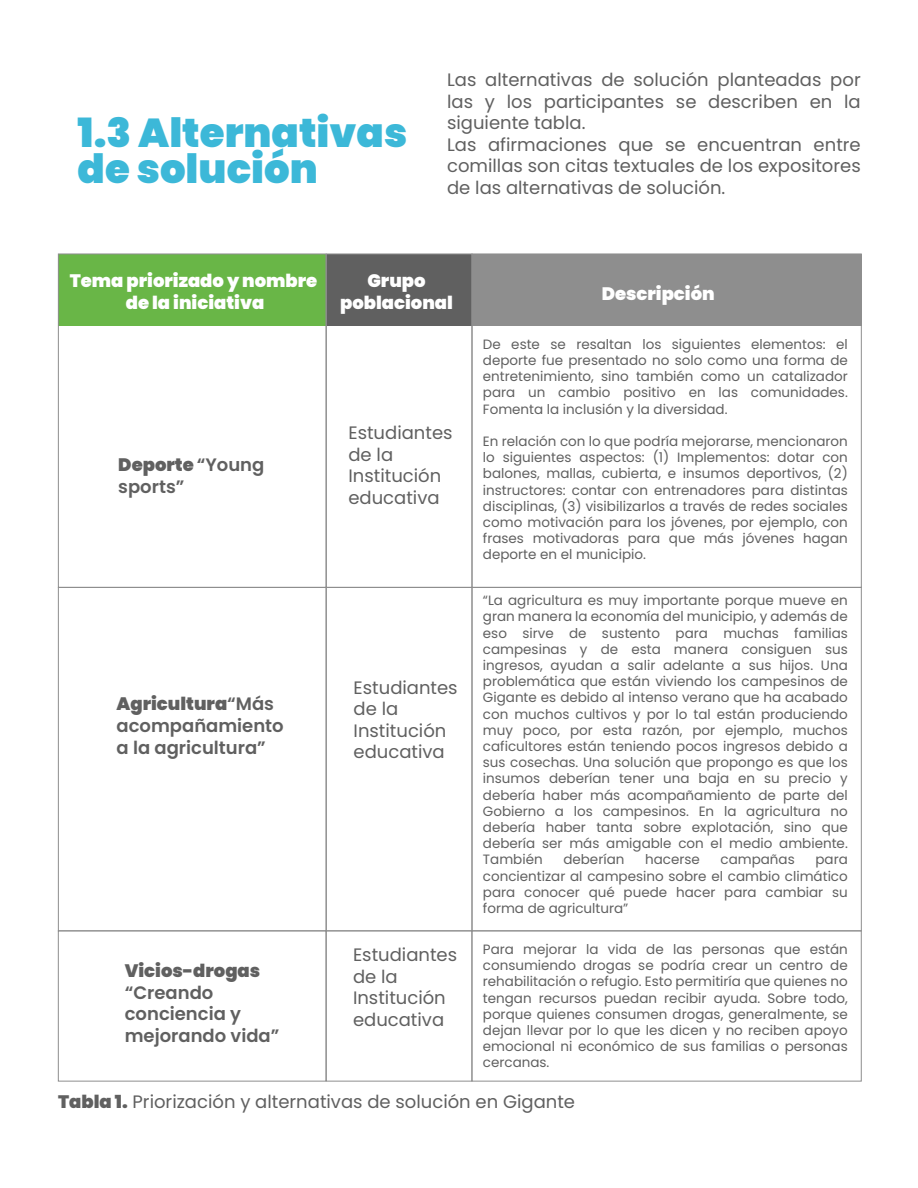
<style>
.page{position:relative;width:918px;height:1188px;background:#fff}
.page>*{position:absolute;margin:0;border:0;box-sizing:border-box;transform-origin:0 0}
.t1{font:900 40.35px/36.6px "Poppins";color:#3cb8d8}
.t2{font:18px/21.6px "Poppins";color:#606060}
.t3{font:600 18px/21.6px "Poppins";color:#606060}
.t4{font:900 18px/21.6px "Poppins";color:#fff;text-align:center}
.t5{font:900 18px "Poppins";color:#606060}
.t6{font:13.5px/16.2px "Poppins";color:#606060;text-align:justify}
.s1{font-weight:900}
</style>
<div class="page">
<div style="left:58px;top:930px;width:268px;height:152px;border:1px solid #8e8e8e"></div>
<div style="left:472px;top:930px;width:390px;height:152px;border:1px solid #8e8e8e"></div>
<div style="left:326px;top:930px;width:146px;height:152px;border:1px solid #8e8e8e"></div>
<div style="left:58px;top:254px;width:268px;height:72px;background:#69b647"></div>
<div style="left:326px;top:254px;width:146px;height:72px;background:#606060"></div>
<div style="left:472px;top:254px;width:389px;height:72px;background:#8e8e8e"></div>
<div style="left:58px;top:254px;width:268px;height:334px;border:1px solid #8e8e8e"></div>
<div style="left:326px;top:254px;width:146px;height:334px;border:1px solid #8e8e8e"></div>
<div style="left:58px;top:587px;width:268px;height:344px;border:1px solid #8e8e8e"></div>
<div style="left:472px;top:587px;width:390px;height:344px;border:1px solid #8e8e8e"></div>
<div style="left:326px;top:587px;width:146px;height:344px;border:1px solid #8e8e8e"></div>
<h1 class="t1" style="left:78px;top:116px;width:331px">1.3 Alternativas de solución</h1>
<h2 class="t2" style="left:447px;top:69px;width:415px">Las alternativas de solución planteadas por las y los participantes se describen en la siguiente tabla.<br>Las afirmaciones que se encuentran entre comillas son citas textuales de los expositores de las alternativas de solución.</h2>
<h2 class="t4" style="left:70px;top:271px;width:249px">Tema priorizado y nombre de la iniciativa</h2>
<h2 class="t4" style="left:340px;top:271px;width:114px">Grupo poblacional</h2>
<h2 class="t3" style="left:118px;top:455px;width:148px"><span class="s1">Deporte</span> “Young sports”</h2>
<h2 class="t2" style="left:348px;top:422px;width:106px">Estudiantes de la<br>Institución educativa</h2>
<h2 class="t3" style="left:117px;top:694px;width:169px"><span class="s1">Agricultura</span>“Más acompañamiento a la agricultura”</h2>
<h2 class="t2" style="left:354px;top:677px;width:106px">Estudiantes de la<br>Institución educativa</h2>
<h2 class="t5" style="left:125px;top:961px;width:137px">Vicios-drogas</h2>
<h2 class="t3" style="left:125px;top:982px;width:156px">“Creando conciencia y mejorando vida”</h2>
<h2 class="t2" style="left:353px;top:944px;width:106px">Estudiantes de la<br>Institución educativa</h2>
<h2 class="t4" style="left:602px;top:283px;width:115px">Descripción</h2>
<p class="t6" style="left:483px;top:336px;width:366px">De este se resaltan los siguientes elementos: el deporte fue presentado no solo como una forma de entretenimiento, sino también como un catalizador para un cambio positivo en las comunidades.<br>Fomenta la inclusión y la diversidad.</p>
<p class="t6" style="left:483px;top:433px;width:366px">En relación con lo que podría mejorarse, mencionaron lo siguientes aspectos: (1) Implementos: dotar con balones, mallas, cubierta, e insumos deportivos, (2) instructores: contar con entrenadores para distintas disciplinas, (3) visibilizarlos a través de redes sociales como motivación para los jóvenes, por ejemplo, con frases motivadoras para que más jóvenes hagan deporte en el municipio.</p>
<p class="t6" style="left:483px;top:593px;width:366px">“La agricultura es muy importante porque mueve en gran manera la economía del municipio, y además de eso sirve de sustento para muchas familias campesinas y de esta manera consiguen sus ingresos, ayudan a salir adelante a sus hijos. Una problemática que están viviendo los campesinos de Gigante es debido al intenso verano que ha acabado con muchos cultivos y por lo tal están produciendo muy poco, por esta razón, por ejemplo, muchos caficultores están teniendo pocos ingresos debido a sus cosechas. Una solución que propongo es que los insumos deberían tener una baja en su precio y debería haber más acompañamiento de parte del Gobierno a los campesinos. En la agricultura no debería haber tanta sobre explotación, sino que debería ser más amigable con el medio ambiente.<br>También</p>
<p class="t6" style="left:563px;top:852px;width:63px">deberían</p>
<p class="t6" style="left:645px;top:852px;width:56px">hacerse</p>
<p class="t6" style="left:721px;top:852px;width:76px">campañas</p>
<p class="t6" style="left:483px;top:852px;width:366px;text-indent:332px">para concientizar al campesino sobre el cambio climático para conocer qué puede hacer para cambiar su forma de agricultura”</p>
<p class="t6" style="left:483px;top:941px;width:366px">Para mejorar la vida de las personas que están consumiendo drogas se podría crear un centro de rehabilitación o refugio. Esto permitiría que quienes no tengan recursos puedan recibir ayuda. Sobre todo, porque quienes consumen drogas, generalmente, se dejan llevar por lo que les dicen y no reciben apoyo emocional ni económico de sus familias o personas cercanas.</p>
<h2 class="t2" style="left:58px;top:1091px;width:518px"><span class="s1">Tabla 1.</span> Priorización y alternativas de solución en Gigante</h2>
</div>
